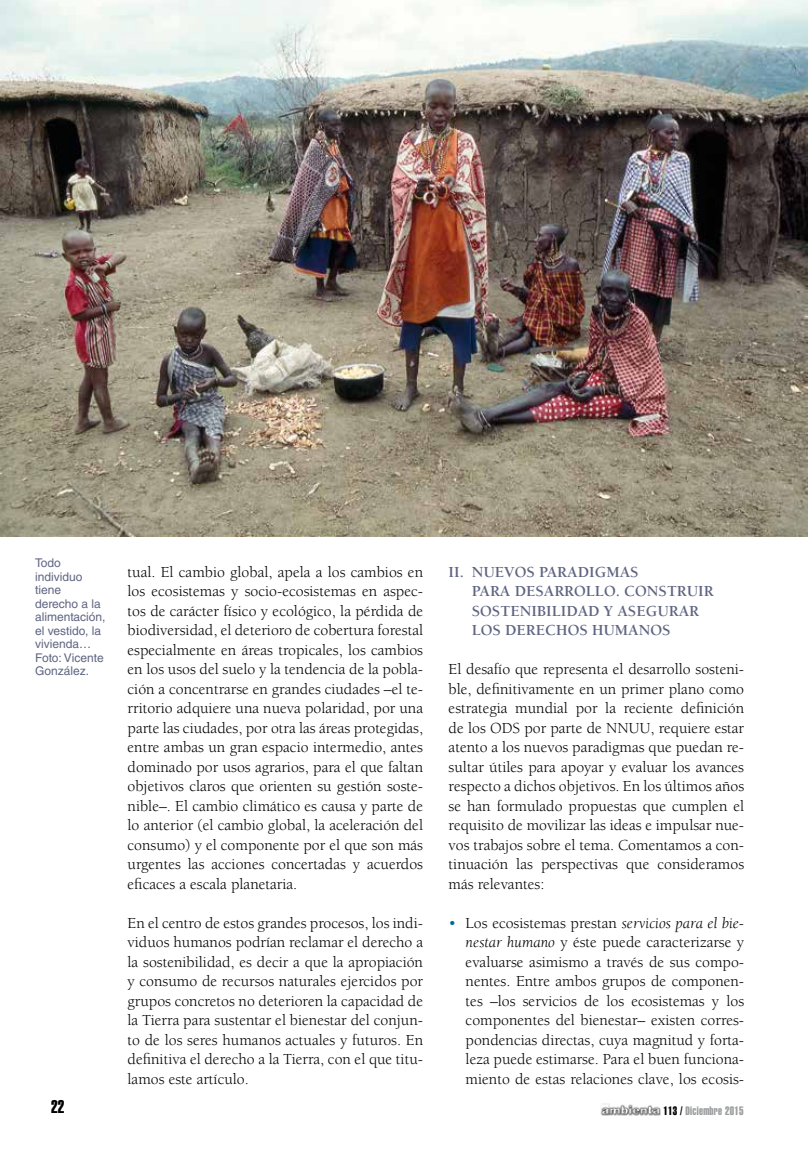
<style>
.page{position:relative;width:808px;height:1149px;background:#fff}
.page>*{position:absolute;margin:0;border:0;box-sizing:border-box;transform-origin:0 0}
.t1{font:18px "Helvetica LT Std Extra Comp";color:#000}
.t2{font:15.75px/19.5px "Berkeley Std";color:#000;text-align:justify}
.t3{font:700 15.75px "Berkeley Std";color:#5f6581}
.t4{font:12px/13.5px "Helvetica LT Std";color:#5f6581}
.t5{font:12px "Helvetica LT Std Extra Comp";letter-spacing:.025em;color:#9c9e9f}
.s1{color:#00689e}
.s2{font-style:italic}
.s3{color:#000}
</style>
<div class="page">
<img style="left:600px;top:1103px;width:61px;height:13px">
<img style="left:0;top:0;width:808px;height:536px">
<p class="t4" style="left:35px;top:556px;width:72px">Todo individuo tiene derecho a la alimentación, el vestido, la vivienda…<br>Foto: Vicente<br>González.</p>
<p class="t2" style="left:128px;top:562px;width:297px">tual. El cambio global, apela a los cambios en los ecosistemas y socio-ecosistemas en aspec&shy;tos de carácter físico y ecológico, la pérdida de biodiversidad, el deterioro de cobertura forestal especialmente en áreas tropicales, los cambios en los usos del suelo y la tendencia de la pobla&shy;ción a concentrarse en grandes ciudades –el te&shy;rritorio adquiere una nueva polaridad, por una parte las ciudades, por otra las áreas protegidas, entre ambas un gran espacio intermedio, antes dominado por usos agrarios, para el que faltan objetivos claros que orienten su gestión soste&shy;nible–. El cambio climático es causa y parte de lo anterior (el cambio global, la aceleración del consumo) y el componente por el que son más urgentes las acciones concertadas y acuerdos eficaces a escala planetaria.</p>
<p class="t2" style="left:128px;top:913px;width:297px">En el centro de estos grandes procesos, los indi&shy;viduos humanos podrían reclamar el derecho a la sostenibilidad, es decir a que la apropiación y consumo de recursos naturales ejercidos por grupos concretos no deterioren la capacidad de la Tierra para sustentar el bienestar del conjun&shy;to de los seres humanos actuales y futuros. En definitiva el derecho a la Tierra, con el que titu&shy;lamos este artículo.</p>
<p class="t3" style="left:449px;top:563px;width:57px">II . NUEVOS</p>
<p class="t3" style="left:539px;top:563px;width:11px">PARAD</p>
<p class="t3" style="left:589px;top:563px;width:18px">IGMAS</p>
<p class="t3" style="left:472px;top:582px;width:11px">PARA</p>
<p class="t3" style="left:515px;top:582px;width:11px">DESARROLLO</p>
<p class="t3" style="left:616px;top:582px;width:31px">. CONS</p>
<p class="t3" style="left:667px;top:582px;width:44px">TRUIR</p>
<p class="t3" style="left:472px;top:602px;width:107px">SOSTENIBILIDAD</p>
<p class="t3" style="left:604px;top:602px;width:25px">Y ASEG</p>
<p class="t3" style="left:657px;top:602px;width:23px">URAR</p>
<p class="t3" style="left:472px;top:621px;width:11px">LOS</p>
<p class="t3" style="left:505px;top:621px;width:11px">DEREC</p>
<p class="t3" style="left:556px;top:621px;width:71px">HOS HUMANOS</p>
<p class="t2" style="left:449px;top:659px;width:297px">El desafío que representa el desarrollo sosteni&shy;ble, definitivamente en un primer plano como estrategia mundial por la reciente definición de los ODS por parte de NNUU, requiere estar atento a los nuevos paradigmas que puedan re&shy;sultar útiles para apoyar y evaluar los avances respecto a dichos objetivos. En los últimos años se han formulado propuestas que cumplen el requisito de movilizar las ideas e impulsar nue&shy;vos trabajos sobre el tema. Comentamos a con&shy;tinuación las perspectivas que consideramos más relevantes:</p>
<p class="t2" style="left:466px;top:913px;width:280px;text-indent:-17px"><span class="s1">•</span> Los ecosistemas prestan <span class="s2">servicios para el bie&shy;nestar humano</span> y éste puede caracterizarse y evaluarse asimismo a través de sus compo&shy;nentes. Entre ambos grupos de componen&shy;tes –los servicios de los ecosistemas y los componentes del bienestar– existen corres&shy;pondencias directas, cuya magnitud y forta&shy;leza puede estimarse. Para el buen funciona&shy;miento de estas relaciones clave, los ecosis-</p>
<p class="t1" style="left:51px;top:1095px;width:15px">22</p>
<p class="t5" style="left:663px;top:1103px;width:82px"><span class="s3">113 /</span> Diciembre 2015</p>
</div>
